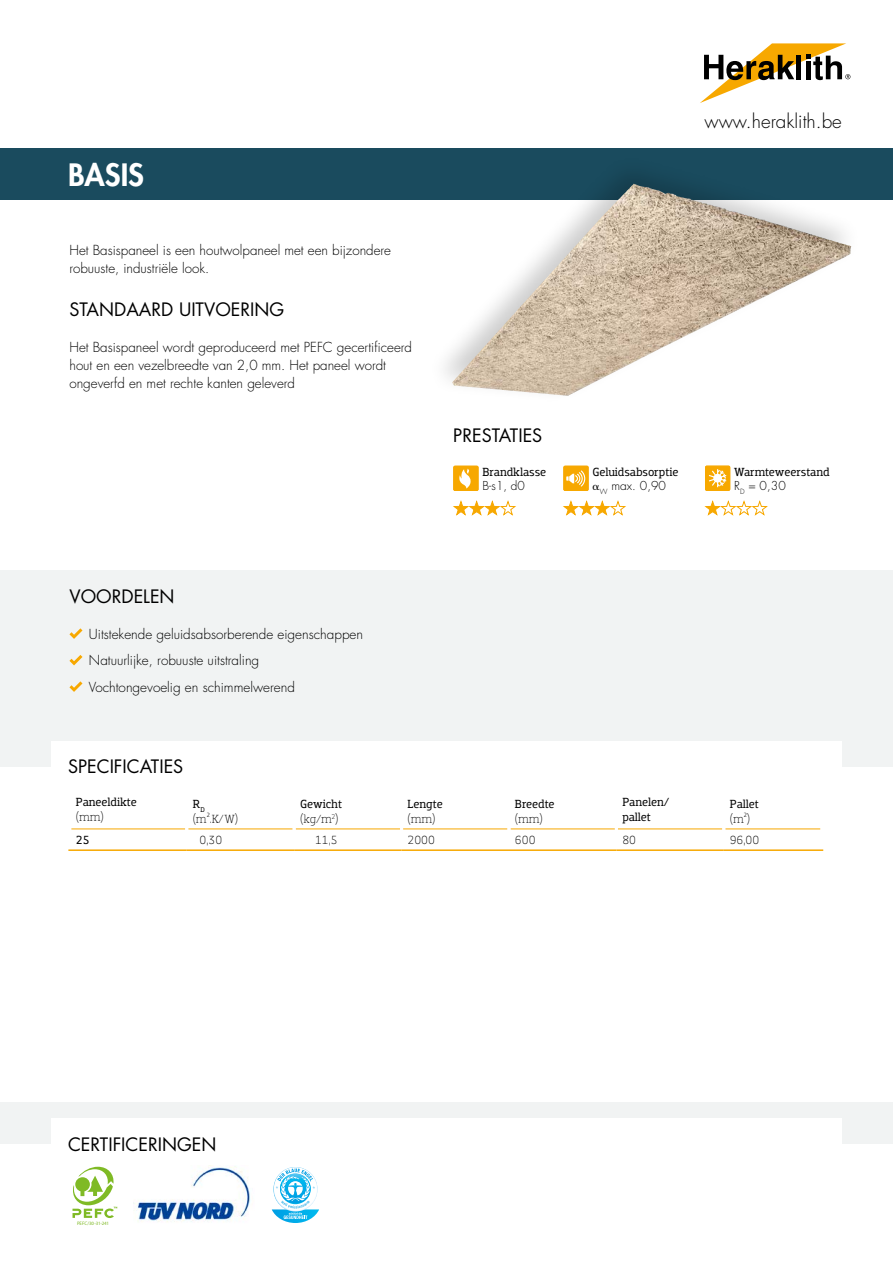
<style>
.page{position:relative;width:893px;height:1263px;background:#fff}
.page>*{position:absolute;margin:0;border:0;box-sizing:border-box;transform-origin:0 0}
.t1{font:800 30px "Futura Std";color:#fff}
.t2{font:300 18.9px "Futura Std";color:#000}
.t3{font:18px "Futura Std";color:#000}
.t4{font:300 13.5px/18px "Futura Std";color:#000}
.t5{font:12px/15px "Dobra Slab";letter-spacing:-.01em;color:#000}
.t6{font:300 12px/15px "Dobra Slab";color:#000}
.t7{font:300 12px "Futura Std";letter-spacing:.005em;color:#000}
.t8{font:300 4.95px "M Arial";letter-spacing:-.005em;color:#7fba25}
.s1{font-weight:400}
.s2{font-weight:300}
.s3{font-family:"Universal Std Greekw Math Pi";font-weight:400}
</style>
<div class="page">
<hr style="left:71px;top:829px;width:114px;height:1px;background:#f7a800">
<hr style="left:188px;top:829px;width:105px;height:1px;background:#f7a800">
<hr style="left:296px;top:829px;width:104px;height:1px;background:#f7a800">
<hr style="left:403px;top:829px;width:104px;height:1px;background:#f7a800">
<hr style="left:510px;top:829px;width:105px;height:1px;background:#f7a800">
<hr style="left:618px;top:829px;width:104px;height:1px;background:#f7a800">
<hr style="left:725px;top:829px;width:95px;height:1px;background:#f7a800">
<hr style="left:68px;top:849px;width:119px;height:2px;background:#f7a800">
<hr style="left:187px;top:849px;width:107px;height:2px;background:#f7a800">
<hr style="left:294px;top:849px;width:108px;height:2px;background:#f7a800">
<hr style="left:402px;top:849px;width:107px;height:2px;background:#f7a800">
<hr style="left:509px;top:849px;width:107px;height:2px;background:#f7a800">
<hr style="left:616px;top:849px;width:108px;height:2px;background:#f7a800">
<hr style="left:724px;top:849px;width:99px;height:2px;background:#f7a800">
<div style="left:0;top:570px;width:893px;height:196px;background:#f1f3f3"></div>
<div style="left:0;top:149px;width:893px;height:51px;background:#1a4b5e"></div>
<svg style="left:69px;top:628px;width:13px;height:11px"></svg>
<svg style="left:69px;top:655px;width:13px;height:10px"></svg>
<svg style="left:69px;top:681px;width:13px;height:11px"></svg>
<div style="left:51px;top:741px;width:791px;height:51px;background:#fff"></div>
<div style="left:0;top:1102px;width:893px;height:42px;background:#f1f3f3"></div>
<div style="left:51px;top:1119px;width:791px;height:51px;background:#fff"></div>
<svg style="left:453px;top:501px;width:63px;height:15px"></svg>
<div style="left:454px;top:466px;width:24px;height:24px;background:#f7a800"></div>
<div style="left:453px;top:466px;width:25px;height:25px;border:1px solid #f7a800"></div>
<svg style="left:459px;top:469px;width:12px;height:19px"></svg>
<svg style="left:563px;top:501px;width:63px;height:15px"></svg>
<div style="left:564px;top:466px;width:24px;height:24px;background:#f7a800"></div>
<div style="left:563px;top:466px;width:26px;height:25px;border:1px solid #f7a800"></div>
<svg style="left:566px;top:470px;width:19px;height:16px"></svg>
<svg style="left:704px;top:501px;width:64px;height:15px"></svg>
<div style="left:705px;top:466px;width:25px;height:24px;background:#f7a800"></div>
<div style="left:705px;top:466px;width:25px;height:25px;border:1px solid #f7a800"></div>
<svg style="left:709px;top:469px;width:17px;height:18px"></svg>
<div style="left:427px;top:154px;width:436px;height:251px;background:#000;opacity:.2"></div>
<img style="left:501px;top:186px;width:131px;height:142px">
<svg style="left:700px;top:43px;width:150px;height:60px"></svg>
<svg style="left:272px;top:1167px;width:47px;height:56px"></svg>
<svg style="left:73px;top:1167px;width:44px;height:51px"></svg>
<img style="left:136px;top:1165px;width:115px;height:57px">
<h1 class="t1" style="left:68px;top:156px;width:78px">BASIS</h1>
<p class="t4" style="left:69px;top:241px;width:323px">Het Basispaneel is een houtwolpaneel met een bijzondere robuuste, industriële look.</p>
<h3 class="t3" style="left:69px;top:298px;width:216px">STANDAARD UITVOERING</h3>
<p class="t4" style="left:69px;top:338px;width:344px">Het Basispaneel wordt geproduceerd met PEFC gecertificeerd hout en een vezelbreedte van 2,0 mm. Het paneel wordt ongeverfd en met rechte kanten geleverd</p>
<h3 class="t3" style="left:453px;top:424px;width:91px">PRESTATIES</h3>
<p class="t5" style="left:482px;top:464px;width:65px">Brandklasse</p>
<p class="t7" style="left:482px;top:478px;width:44px">B-s1, d0</p>
<h3 class="t3" style="left:69px;top:585px;width:107px">VOORDELEN</h3>
<p class="t4" style="left:89px;top:621px;width:276px;line-height:26.5px">Uitstekende geluidsabsorberende eigenschappen<br>Natuurlijke, robuuste uitstraling<br>Vochtongevoelig en schimmelwerend</p>
<h3 class="t3" style="left:68px;top:755px;width:117px">SPECIFICATIES</h3>
<p class="t5" style="left:76px;top:795px;width:62px">Paneeldikte</p>
<p class="t6" style="left:76px;top:810px;width:29px">(mm)</p>
<p class="t6" style="left:193px;top:796px;width:47px"><span class="s1">R</span><sub>D </sub>(m².K/W)</p>
<p class="t5" style="left:300px;top:796px;width:43px">Gewicht <span class="s2">(kg/m</span><sup>2</sup><span class="s2">)</span></p>
<p class="t5" style="left:408px;top:796px;width:37px">Lengte</p>
<p class="t6" style="left:408px;top:811px;width:29px">(mm)</p>
<p class="t5" style="left:515px;top:796px;width:41px">Breedte</p>
<p class="t6" style="left:515px;top:811px;width:29px">(mm)</p>
<h2 class="t2" style="left:704px;top:110px;width:139px">www.heraklith.be</h2>
<p class="t5" style="left:592px;top:464px;width:88px">Geluidsabsorptie</p>
<p class="t7" style="left:592px;top:478px;width:75px"><span class="s3">α</span><sub>W</sub> max. 0,90</p>
<p class="t5" style="left:734px;top:464px;width:97px">Warmteweerstand</p>
<p class="t7" style="left:734px;top:478px;width:53px">R<sub>D</sub> = 0,30</p>
<p class="t5" style="left:622px;top:795px;width:48px">Panelen/ pallet</p>
<p class="t5" style="left:730px;top:796px;width:30px">Pallet</p>
<p class="t6" style="left:730px;top:811px;width:22px">(m²)</p>
<p class="t5" style="left:76px;top:832px;width:15px">25</p>
<p class="t6" style="left:199px;top:832px;width:24px">0,30</p>
<p class="t6" style="left:315px;top:832px;width:24px">11,5</p>
<p class="t6" style="left:408px;top:832px;width:29px">2000</p>
<p class="t6" style="left:515px;top:832px;width:22px">600</p>
<p class="t6" style="left:622px;top:832px;width:15px">80</p>
<p class="t6" style="left:730px;top:832px;width:31px">96,00</p>
<h3 class="t3" style="left:68px;top:1133px;width:150px">CERTIFICERINGEN</h3>
<p class="t8" style="left:77px;top:1220px;width:34px">PEFC/30-31-241</p>
</div>
